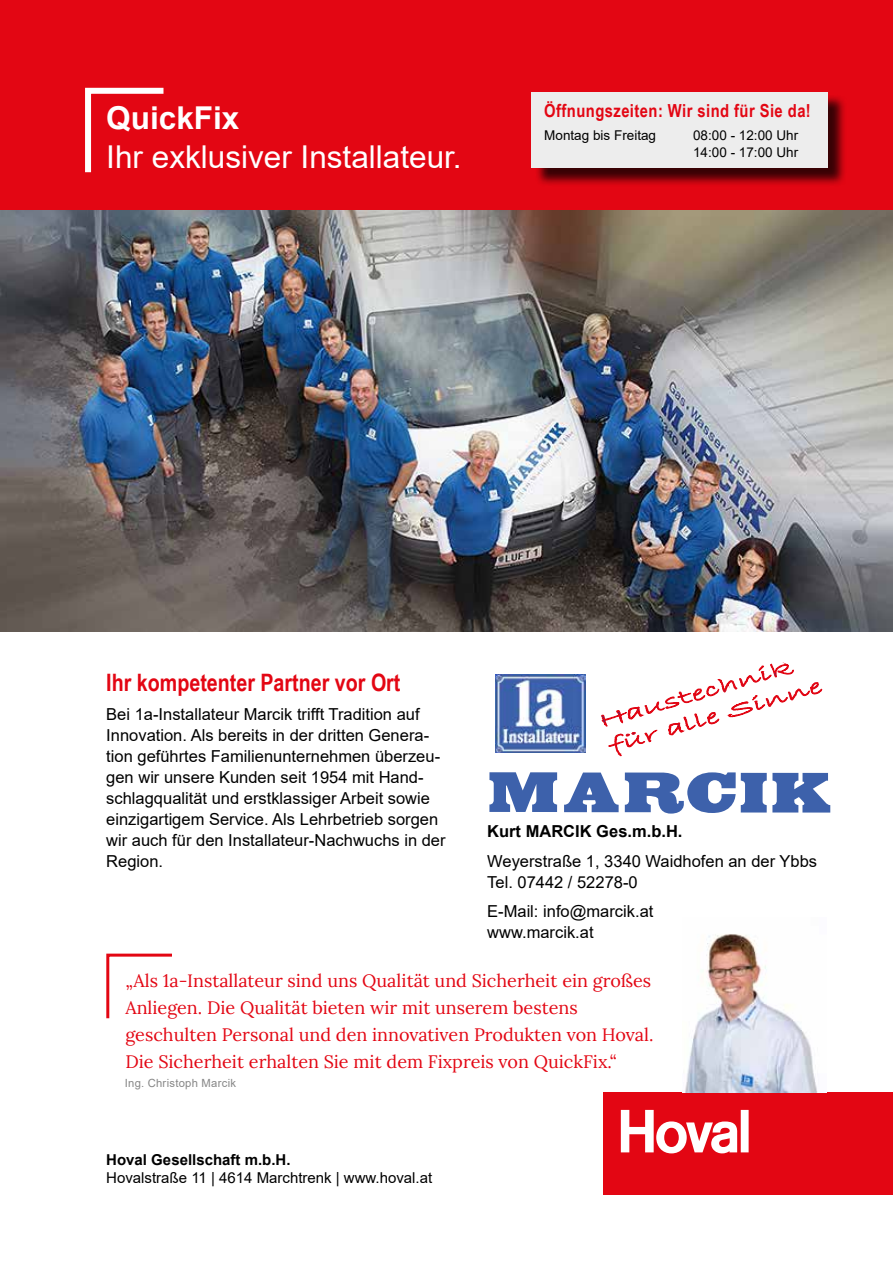
<style>
.page{position:relative;width:893px;height:1263px;background:#fff}
.page>*{position:absolute;margin:0;border:0;box-sizing:border-box;transform-origin:0 0}
.t1{font:31.5px "Arial";color:#fff}
.t2{font:700 31.5px "Arial";color:#fff}
.t3{font:700 24px "Arial Narrow";color:#e30613}
.t4{font:18px/27px "Lora";color:#e30613}
.t5{font:700 18px "Arial Narrow";letter-spacing:.025em;color:#e30613}
.t6{font:16.5px/21px "Arial";color:#000}
.t7{font:700 16.5px "Arial";color:#000}
.t8{font:15px "Arial";color:#000}
.t9{font:700 15px "Arial";color:#000}
.t10{font:13.5px/16.5px "Arial";color:#000}
.t11{font:11.25px "Arial";letter-spacing:.025em;color:#878787}
</style>
<div class="page">
<div style="left:0;top:0;width:893px;height:210px;background:#e30613"></div>
<svg style="left:85px;top:87px;width:79px;height:86px"></svg>
<div style="left:604px;top:1093px;width:289px;height:102px;background:#e30613"></div>
<svg style="left:621px;top:1110px;width:128px;height:43px"></svg>
<img style="left:0;top:210px;width:893px;height:421px">
<svg style="left:106px;top:953px;width:66px;height:66px"></svg>
<img style="left:685px;top:934px;width:133px;height:158px">
<svg style="left:601px;top:664px;width:221px;height:92px"></svg>
<img style="left:495px;top:674px;width:91px;height:78px">
<svg style="left:489px;top:772px;width:341px;height:42px"></svg>
<div style="left:534px;top:94px;width:313px;height:93px;background:#000;opacity:.75"></div>
<div style="left:532px;top:92px;width:296px;height:76px;background:#ededed"></div>
<h1 class="t2" style="left:106px;top:96px;width:135px">QuickFix</h1>
<h1 class="t1" style="left:106px;top:135px;width:357px">Ihr exklusiver Installateur.</h1>
<p class="t5" style="left:544px;top:97px;width:268px">Öffnungszeiten: Wir sind für Sie da!</p>
<p class="t10" style="left:544px;top:127px;width:113px">Montag bis Freitag</p>
<p class="t10" style="left:693px;top:127px;width:107px">08:00 - 12:00 Uhr<br>14:00 - 17:00 Uhr</p>
<h2 class="t3" style="left:106px;top:664px;width:296px">Ihr kompetenter Partner vor Ort</h2>
<p class="t6" style="left:106px;top:704px;width:341px">Bei 1a-Installateur Marcik trifft Tradition auf Innovation. Als bereits in der dritten Genera&shy;tion geführtes Familienunternehmen überzeu&shy;gen wir unsere Kunden seit 1954 mit Hand&shy;schlagqualität und erstklassiger Arbeit sowie einzigartigem Service. Als Lehrbetrieb sorgen wir auch für den Installateur-Nachwuchs in der Region.</p>
<p class="t7" style="left:487px;top:819px;width:197px">Kurt MARCIK Ges.m.b.H.</p>
<p class="t6" style="left:487px;top:850px;width:331px">Weyerstraße 1, 3340 Waidhofen an der Ybbs<br>Tel. 07442 / 52278-0</p>
<p class="t6" style="left:487px;top:901px;width:168px">E-Mail: info@marcik.at www.marcik.at</p>
<p class="t4" style="left:125px;top:966px;width:529px">„Als 1a-Installateur sind uns Qualität und Sicherheit ein großes Anliegen. Die Qualität bieten wir mit unserem bestens geschulten Personal und den innovativen Produkten von Hoval.<br>Die Sicherheit erhalten Sie mit dem Fixpreis von QuickFix.“</p>
<p class="t11" style="left:125px;top:1076px;width:113px">Ing. Christoph Marcik</p>
<p class="t9" style="left:106px;top:1149px;width:186px">Hoval Gesellschaft m.b.H.</p>
<p class="t8" style="left:106px;top:1168px;width:327px">Hovalstraße 11 | 4614 Marchtrenk | www.hoval.at</p>
</div>
